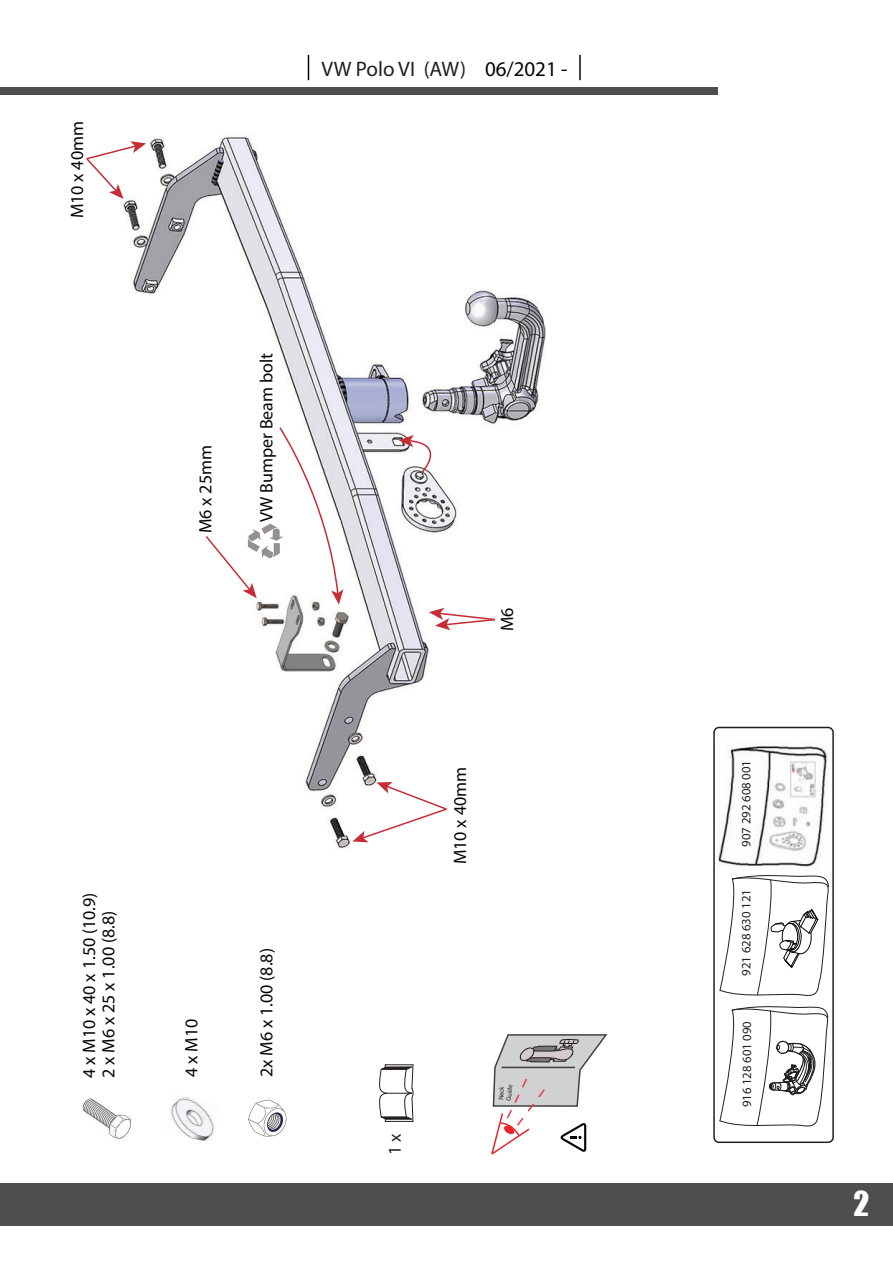
<style>
.page{position:relative;width:893px;height:1263px;background:#fff}
.page>*{position:absolute;margin:0;border:0;box-sizing:border-box;transform-origin:0 0}
.t1{font:31.5px "Impact";color:#fff}
.t2{font:21px "Myriad Pro";color:#211e1e}
.t3{font:18px/19.5px "Myriad Pro";color:#050504}
.t4{font:18px "Myriad Pro";color:#231f20}
.t5{font:12.75px "Myriad Pro";color:#231f20}
.t6{font:6.6px/7.9px "Myriad Pro";color:#201d1e}
.s1{color:#050504}
</style>
<div class="page">
<img style="left:123px;top:136px;width:423px;height:713px">
<div style="left:0;top:1183px;width:893px;height:43px;background:#4f4d4d"></div>
<div style="left:0;top:87px;width:717px;height:7px;background:#4f4d4d"></div>
<svg style="left:491px;top:1034px;width:117px;height:121px"></svg>
<svg style="left:379px;top:1064px;width:35px;height:58px"></svg>
<img style="left:718px;top:744px;width:110px;height:123px">
<div style="left:713px;top:727px;width:121px;height:416px;border:2px solid #231f20;border-radius:5px"></div>
<svg style="left:719px;top:873px;width:115px;height:256px"></svg>
<svg style="left:308px;top:55px;width:1px;height:25px"></svg>
<hr style="left:579px;top:55px;width:2px;height:25px;background:#050504">
<img style="left:82px;top:1098px;width:49px;height:41px">
<img style="left:248px;top:1099px;width:38px;height:37px">
<img style="left:170px;top:1096px;width:44px;height:45px">
<svg style="left:86px;top:141px;width:60px;height:58px"></svg>
<svg style="left:352px;top:782px;width:96px;height:60px"></svg>
<svg style="left:429px;top:608px;width:68px;height:22px"></svg>
<svg style="left:399px;top:435px;width:49px;height:39px"></svg>
<svg style="left:204px;top:426px;width:139px;height:179px"></svg>
<p class="t3" style="left:67px;top:218px;width:99px;rotate:-90deg">M10 x 40mm</p>
<p class="t3" style="left:79px;top:1078px;width:187px;rotate:-90deg">4 x M10 x 40 x 1.50 (10.9)<br>2 x M6 x 25 x 1.00 (8.8)</p>
<p class="t2" style="left:322px;top:56px;width:248px">VW Polo VI (AW) <span class="s1">06/2021 -</span></p>
<p class="t3" style="left:196px;top:533px;width:90px;rotate:-90deg">M6 x 25mm</p>
<p class="t3" style="left:256px;top:522px;width:171px;rotate:-90deg">VW Bumper Beam bolt</p>
<p class="t3" style="left:181px;top:1077px;width:60px;rotate:-90deg">4 x M10</p>
<p class="t3" style="left:256px;top:1077px;width:130px;rotate:-90deg">2x M6 x 1.00 (8.8)</p>
<p class="t3" style="left:497px;top:631px;width:25px;rotate:-90deg">M6</p>
<p class="t3" style="left:450px;top:864px;width:99px;rotate:-90deg">M10 x 40mm</p>
<p class="t4" style="left:384px;top:1155px;width:23px;rotate:-90deg">1 x</p>
<p class="t6" style="left:497px;top:1100px;width:18px;rotate:-85deg">Neck<br>Guide</p>
<p class="t5" style="left:738px;top:847px;width:88px;rotate:-90deg">907 292 608 001</p>
<p class="t5" style="left:738px;top:976px;width:88px;rotate:-90deg">921 628 630 121</p>
<p class="t5" style="left:739px;top:1107px;width:88px;rotate:-90deg">916 128 601 090</p>
<h1 class="t1" style="left:853px;top:1179px;width:17px">2</h1>
</div>
